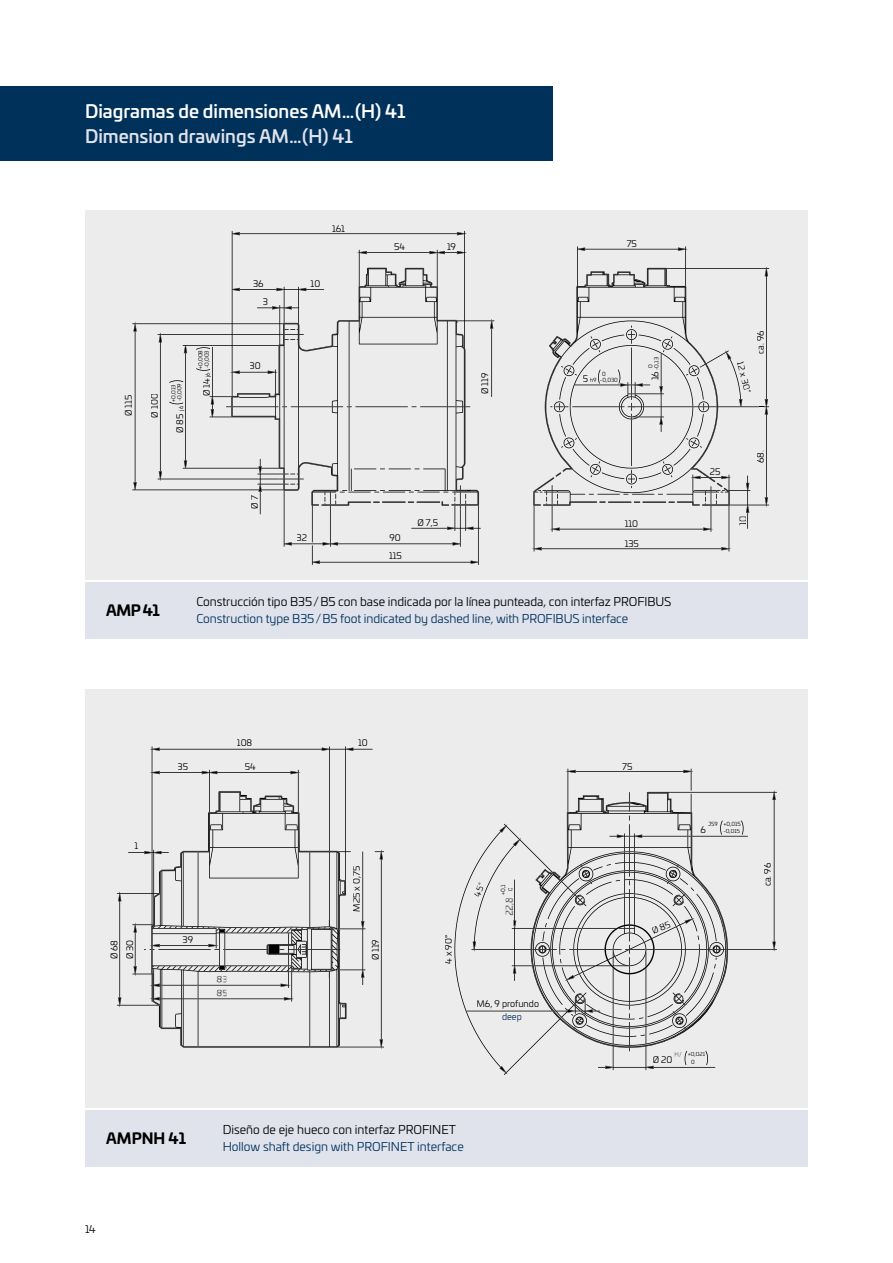
<style>
.page{position:relative;width:893px;height:1263px;background:#fff}
.page>*{position:absolute;margin:0;border:0;box-sizing:border-box;transform-origin:0 0}
.t1{font:500 18px "Univia Pro";color:#fff}
.t2{font:500 18px "Univia Pro";color:#e0e3ec}
.t3{font:700 15px "Univia Pro";color:#000}
.t4{font:12px "Univia Pro";letter-spacing:-.005em;color:#000}
.t5{font:12px "Univia Pro";letter-spacing:-.005em;color:#00315b}
.t6{font:10.5px "Univia Pro";color:#000}
.t7{font:9px/15.6px "Univia Pro";color:#000}
.t8{font:9px "Univia Pro";color:#002d55}
.t9{font:5.55px/6.1px "Univia Pro";color:#000}
.s1{font-size:5.55px}
.s2{font-size:9px}
</style>
<div class="page">
<div style="left:85px;top:210px;width:723px;height:380px;background:#ececec"></div>
<div style="left:0;top:86px;width:553px;height:75px;background:#00315b"></div>
<div style="left:85px;top:1109px;width:723px;height:58px;background:#e0e3ec"></div>
<div style="left:85px;top:689px;width:723px;height:420px;background:#ececec"></div>
<hr style="left:82px;top:1108px;width:733px;height:1px;background:#fff">
<div style="left:85px;top:581px;width:723px;height:58px;background:#e0e3ec"></div>
<hr style="left:81px;top:580px;width:732px;height:1px;background:#fff">
<svg style="left:117px;top:746px;width:660px;height:329px"></svg>
<svg style="left:152px;top:748px;width:7px;height:2px"></svg>
<svg style="left:322px;top:748px;width:7px;height:2px"></svg>
<svg style="left:346px;top:748px;width:7px;height:2px"></svg>
<svg style="left:568px;top:770px;width:123px;height:3px"></svg>
<svg style="left:134px;top:966px;width:2px;height:8px"></svg>
<svg style="left:134px;top:925px;width:2px;height:7px"></svg>
<svg style="left:118px;top:893px;width:3px;height:8px"></svg>
<svg style="left:118px;top:998px;width:3px;height:7px"></svg>
<svg style="left:773px;top:792px;width:2px;height:8px"></svg>
<svg style="left:773px;top:942px;width:2px;height:7px"></svg>
<svg style="left:152px;top:771px;width:146px;height:3px"></svg>
<div style="left:245px;top:763px;width:11px;height:7px;background:#ececec"></div>
<div style="left:178px;top:763px;width:10px;height:7px;background:#ececec"></div>
<svg style="left:135px;top:842px;width:3px;height:7px"></svg>
<div style="left:111px;top:940px;width:7px;height:19px;background:#ececec"></div>
<div style="left:126px;top:940px;width:7px;height:19px;background:#ececec"></div>
<div style="left:622px;top:763px;width:10px;height:6px;background:#ececec"></div>
<div style="left:764px;top:863px;width:7px;height:23px;background:#ececec"></div>
<svg style="left:232px;top:232px;width:497px;height:331px"></svg>
<svg style="left:577px;top:248px;width:109px;height:2px"></svg>
<svg style="left:134px;top:324px;width:2px;height:166px"></svg>
<svg style="left:159px;top:269px;width:375px;height:210px"></svg>
<svg style="left:232px;top:268px;width:233px;height:223px"></svg>
<svg style="left:312px;top:468px;width:167px;height:37px"></svg>
<div style="left:395px;top:243px;width:10px;height:7px;background:#ececec"></div>
<div style="left:447px;top:243px;width:9px;height:7px;background:#ececec"></div>
<div style="left:311px;top:280px;width:9px;height:7px;background:#ececec"></div>
<div style="left:254px;top:280px;width:9px;height:7px;background:#ececec"></div>
<svg style="left:263px;top:299px;width:4px;height:6px"></svg>
<div style="left:250px;top:362px;width:10px;height:7px;background:#ececec"></div>
<div style="left:297px;top:534px;width:9px;height:7px;background:#ececec"></div>
<div style="left:390px;top:534px;width:10px;height:7px;background:#ececec"></div>
<div style="left:625px;top:540px;width:13px;height:6px;background:#ececec"></div>
<div style="left:625px;top:520px;width:13px;height:7px;background:#ececec"></div>
<div style="left:627px;top:240px;width:9px;height:7px;background:#ececec"></div>
<div style="left:389px;top:553px;width:12px;height:6px;background:#ececec"></div>
<div style="left:418px;top:519px;width:14px;height:8px;background:#ececec"></div>
<svg style="left:433px;top:519px;width:5px;height:7px"></svg>
<div style="left:481px;top:378px;width:7px;height:15px;background:#ececec"></div>
<svg style="left:481px;top:373px;width:7px;height:5px"></svg>
<div style="left:251px;top:502px;width:7px;height:6px;background:#ececec"></div>
<svg style="left:251px;top:467px;width:10px;height:33px"></svg>
<div style="left:176px;top:414px;width:7px;height:19px;background:#ececec"></div>
<svg style="left:179px;top:406px;width:5px;height:5px"></svg>
<div style="left:171px;top:388px;width:5px;height:14px;background:#ececec"></div>
<svg style="left:171px;top:385px;width:5px;height:3px"></svg>
<div style="left:177px;top:383px;width:5px;height:18px;background:#ececec"></div>
<div style="left:203px;top:390px;width:7px;height:6px;background:#ececec"></div>
<div style="left:203px;top:379px;width:7px;height:8px;background:#ececec"></div>
<svg style="left:206px;top:372px;width:5px;height:5px"></svg>
<div style="left:198px;top:350px;width:5px;height:19px;background:#ececec"></div>
<div style="left:205px;top:351px;width:5px;height:17px;background:#ececec"></div>
<svg style="left:534px;top:268px;width:234px;height:257px"></svg>
<svg style="left:144px;top:791px;width:599px;height:282px"></svg>
<h1 class="t1" style="left:85px;top:97px;width:322px">Diagramas de dimensiones AM … (H) 41</h1>
<h1 class="t2" style="left:85px;top:122px;width:269px">Dimension drawings AM … (H) 41</h1>
<p class="t7" style="left:120px;top:416px;width:23px;rotate:-90deg">Ø 115</p>
<p class="t7" style="left:146px;top:418px;width:26px;rotate:-90deg">Ø 100</p>
<p class="t9" style="left:197px;top:369px;width:20px;rotate:-90deg">+0,008 -0,003</p>
<p class="t9" style="left:170px;top:402px;width:20px;rotate:-90deg">+0,013 -0,009</p>
<p class="t7" style="left:198px;top:396px;width:26px;rotate:-90deg">Ø 14 <span class="s1">j6</span></p>
<p class="t7" style="left:172px;top:433px;width:28px;rotate:-90deg">Ø 85 <span class="s1">j6</span></p>
<p class="t7" style="left:332px;top:220px;width:14px">161</p>
<p class="t7" style="left:253px;top:275px;width:12px">36</p>
<p class="t7" style="left:311px;top:275px;width:11px">10</p>
<p class="t7" style="left:263px;top:294px;width:7px">3</p>
<p class="t7" style="left:250px;top:357px;width:13px">30</p>
<p class="t7" style="left:394px;top:239px;width:13px">54</p>
<p class="t7" style="left:447px;top:239px;width:10px">19</p>
<p class="t7" style="left:477px;top:394px;width:23px;rotate:-90deg">Ø 119</p>
<p class="t7" style="left:627px;top:236px;width:12px">75</p>
<p class="t9" style="left:647px;top:370px;width:14px;text-indent:2px;rotate:-90deg">0 -0,13</p>
<p class="t9" style="left:583px;top:376px;width:15px"><span class="s2">5</span> h9</p>
<p class="t9" style="left:600px;top:370px;width:19px;text-indent:2px">0 -0,030</p>
<p class="t7" style="left:647px;top:380px;width:11px;rotate:-90deg">16</p>
<h2 class="t3" style="left:106px;top:599px;width:55px">AMP 41</h2>
<p class="t7" style="left:246px;top:509px;width:15px;rotate:-90deg">Ø 7</p>
<p class="t7" style="left:297px;top:529px;width:12px">32</p>
<p class="t7" style="left:389px;top:529px;width:13px">90</p>
<p class="t7" style="left:389px;top:548px;width:14px">115</p>
<p class="t7" style="left:417px;top:514px;width:22px">Ø 7,5</p>
<p class="t7" style="left:625px;top:515px;width:15px">110</p>
<p class="t7" style="left:625px;top:535px;width:16px">135</p>
<h3 class="t4" style="left:196px;top:593px;width:476px">Construcción tipo B35 / B5 con base indicada por la línea punteada, con interfaz PROFIBUS</h3>
<h3 class="t5" style="left:196px;top:610px;width:433px">Construction type B35 / B5 foot indicated by dashed line, with PROFIBUS interface</h3>
<p class="t7" style="left:752px;top:354px;width:25px;rotate:-90deg">ca. 96</p>
<p class="t7" style="left:748px;top:360px;width:34px;rotate:76deg">12 x 30°</p>
<p class="t7" style="left:710px;top:463px;width:12px">25</p>
<p class="t7" style="left:752px;top:463px;width:14px;rotate:-90deg">68.</p>
<p class="t7" style="left:237px;top:735px;width:17px">108</p>
<p class="t7" style="left:358px;top:735px;width:11px">10</p>
<p class="t7" style="left:135px;top:837px;width:5px">1</p>
<p class="t7" style="left:178px;top:758px;width:12px">35</p>
<p class="t7" style="left:245px;top:758px;width:13px">54</p>
<p class="t7" style="left:348px;top:912px;width:48px;rotate:-90deg">M25 x 0,75</p>
<p class="t7" style="left:182px;top:932px;width:12px">39</p>
<p class="t7" style="left:106px;top:959px;width:21px;rotate:-90deg">Ø 68<br>Ø 30</p>
<p class="t7" style="left:367px;top:960px;width:23px;rotate:-90deg">Ø 119</p>
<p class="t7" style="left:440px;top:964px;width:31px;rotate:-90deg">4 x 90°</p>
<p class="t9" style="left:499px;top:894px;width:12px;line-height:7.4px;text-align:center;rotate:-90deg">+0,1<br>0</p>
<p class="t7" style="left:477px;top:996px;width:64px">M6, 9 profundo</p>
<p class="t8" style="left:502px;top:1010px;width:21px">deep</p>
<p class="t7" style="left:622px;top:758px;width:12px">75</p>
<p class="t7" style="left:700px;top:822px;width:7px">6</p>
<p class="t9" style="left:708px;top:820px;width:34px;line-height:7.4px;text-align:right">JS9 +0,015 -0,015</p>
<p class="t7" style="left:759px;top:886px;width:25px;rotate:-90deg">ca. 96</p>
<h2 class="t3" style="left:106px;top:1127px;width:81px">AMPNH 41</h2>
<p class="t6" style="left:85px;top:1221px;width:12px">14</p>
<h3 class="t4" style="left:223px;top:1121px;width:235px">Diseño de eje hueco con interfaz PROFINET</h3>
<h3 class="t5" style="left:223px;top:1138px;width:243px">Hollow shaft design with PROFINET interface</h3>
<p class="t7" style="left:653px;top:1052px;width:21px">Ø 20</p>
<p class="t9" style="left:691px;top:1050px;width:16px;line-height:7.4px;text-indent:-3px">+0,021<br>0</p>
</div>
